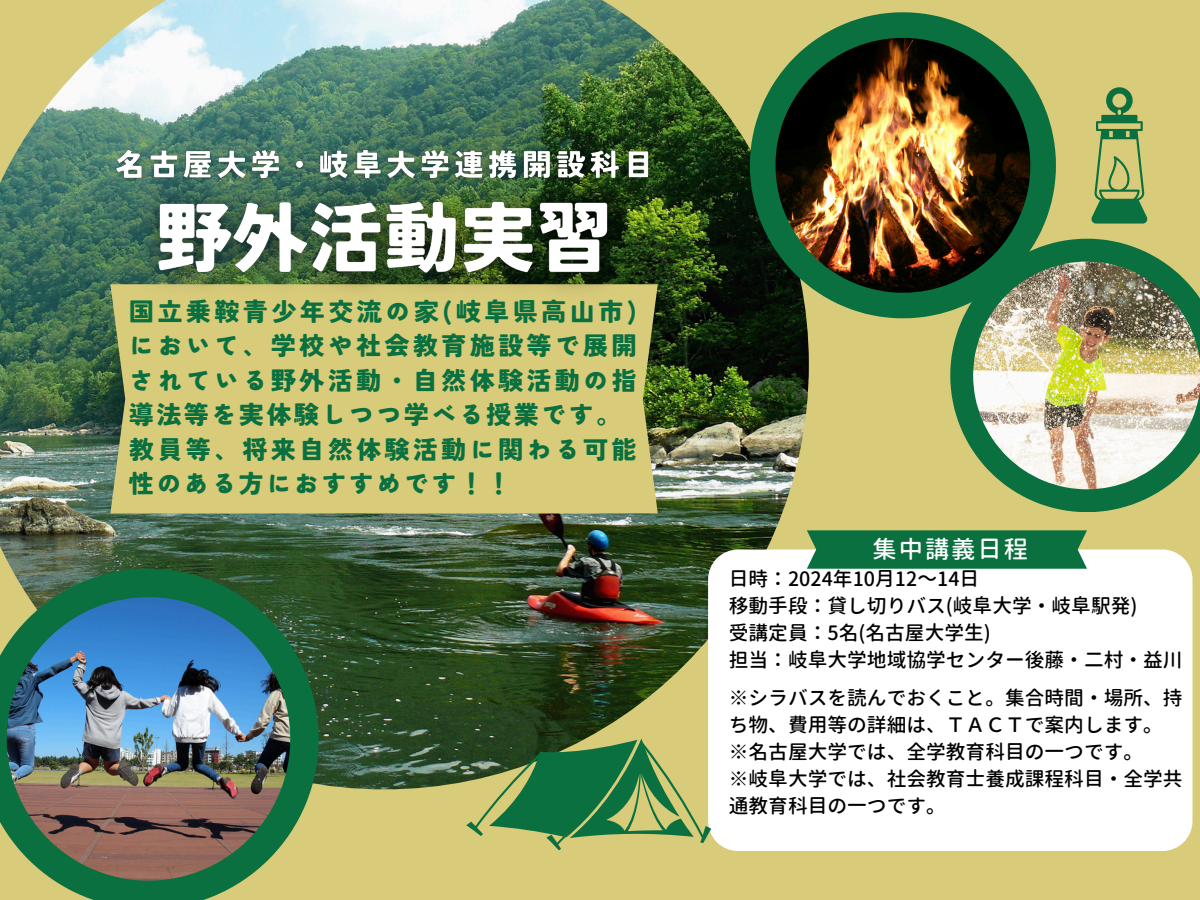
<style>
.page{position:relative;width:1200px;height:900px;background:#d8cb7a}
.page>*{position:absolute;margin:0;border:0;box-sizing:border-box;transform-origin:0 0}
.t1{font:900 25.2px/34.4px "Tsunagi Gothic";letter-spacing:.125em;color:#0a703f}
.t2{font:500 24.2px "Gen Jyuu Gothic";letter-spacing:.08em;color:#fff}
.t3{font:500 19.8px/27px "Gen Jyuu Gothic";color:#000}
</style>
<div class="page">
<img style="left:0;top:0;width:809px;height:789px">
<svg style="left:110px;top:284px;width:548px;height:230px"></svg>
<svg style="left:950px;top:239px;width:213px;height:273px;fill:#0a703f"></svg>
<img style="left:973px;top:262px;width:227px;height:227px">
<div style="left:708px;top:550px;width:484px;height:301px;background:#fff"></div>
<svg style="left:807px;top:530px;width:280px;height:39px;background:#147544"></svg>
<svg style="left:0;top:569px;width:319px;height:331px"></svg>
<img style="left:7px;top:597px;width:283px;height:283px">
<svg style="left:750px;top:12px;width:306px;height:306px"></svg>
<img style="left:776px;top:38px;width:254px;height:254px">
<svg style="left:466px;top:739px;width:245px;height:112px"></svg>
<svg style="left:1091px;top:87px;width:57px;height:137px"></svg>
<img style="left:125px;top:187px;width:517px;height:121px">
<img style="left:107px;top:140px;width:553px;height:47px">
<p class="t1" style="left:129px;top:294px;width:509px">国立乗鞍青少年交流の家(岐阜県高山市)において、学校や社会教育施設等で展開されている野外活動・自然体験活動の指導法等を実体験しつつ学べる授業です。教員等、将来自然体験活動に関わる可能性のある方におすすめです！！</p>
<h3 class="t2" style="left:873px;top:532px;width:157px">集中講義日程</h3>
<p class="t3" style="left:729px;top:565px;width:252px">日時：2024年10月12～14日</p>
<p class="t3" style="left:729px;top:592px;width:410px">移動手段：貸し切りバス(岐阜大学・岐阜駅発)</p>
<p class="t3" style="left:729px;top:619px;width:264px">受講定員：5名(名古屋大学生)</p>
<p class="t3" style="left:729px;top:646px;width:455px">担当：岐阜大学地域協学センター後藤・二村・益川</p>
<h4 class="t3" style="left:729px;top:684px;width:455px">※シラバスを読んでおくこと。集合時間・場所、持ち物、費用等の詳細は、ＴＡＣＴで案内します。※名古屋大学では、全学教育科目の一つです。<br>※岐阜大学では、社会教育士養成課程科目・全学共通教育科目の一つです。</h4>
</div>
